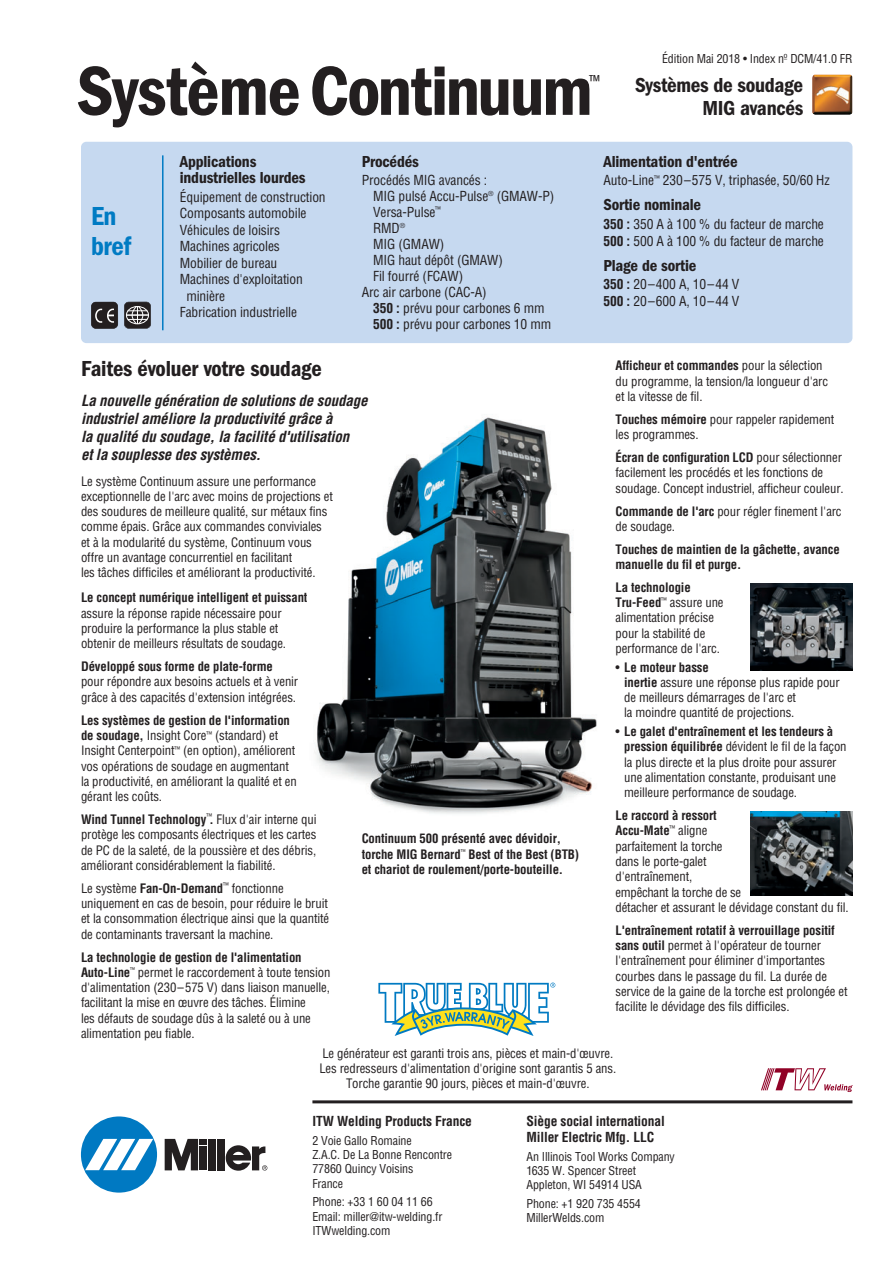
<style>
.page{position:relative;width:893px;height:1263px;background:#fff}
.page>*{position:absolute;margin:0;border:0;box-sizing:border-box;transform-origin:0 0}
.t1{font:72px "ITC Franklin Gothic Std Dm Cd";letter-spacing:-.015em;color:#231f20}
.t2{font:27px/30px "ITC Franklin Gothic Std Dm Cd";letter-spacing:-.015em;color:#007bc3}
.t3{font:22.5px "ITC Franklin Gothic Std Dm Cd";letter-spacing:-.01em;color:#231f20}
.t4{font:21px/22.5px "ITC Franklin Gothic Std Dm Cd";letter-spacing:-.015em;color:#231f20;text-align:right}
.t5{font:16.5px/16.5px "ITC Franklin Gothic Std Dm Cd";letter-spacing:-.01em;color:#231f20}
.t6{font:condensed 16.5px "ITC Franklin Gothic Std";color:#231f20}
.t7{font:italic 700 condensed 15px/18px "Helvetica";color:#231f20}
.t8{font:condensed 13.5px/16.5px "Helvetica";letter-spacing:-.01em;color:#231f20}
.t9{font:700 condensed 13.5px/16.2px "Helvetica";letter-spacing:-.01em;color:#231f20}
.t10{font:condensed 12.75px/15.3px "Helvetica";letter-spacing:-.01em;color:#231f20}
.t11{font:700 condensed 12.75px/15.3px "Helvetica";letter-spacing:-.01em;color:#231f20}
.t12{font:condensed 12px/14.4px "Helvetica";letter-spacing:-.01em;color:#231f20}
.s1{font-weight:700}
</style>
<div class="page">
<div style="left:81px;top:1116px;width:76px;height:76px;background:#0079c2;border-radius:50%"></div>
<svg style="left:85px;top:1139px;width:68px;height:31px"></svg>
<div style="left:209px;top:1139px;width:7px;height:31px;background:#231f20"></div>
<div style="left:218px;top:1139px;width:7px;height:31px;background:#231f20"></div>
<svg style="left:165px;top:1139px;width:42px;height:31px"></svg>
<svg style="left:226px;top:1145px;width:41px;height:26px"></svg>
<svg style="left:378px;top:982px;width:177px;height:54px"></svg>
<img style="left:314px;top:417px;width:283px;height:397px">
<div style="left:81px;top:142px;width:771px;height:201px;background:#c6d9f0;border-radius:5px"></div>
<hr style="left:162px;top:155px;width:2px;height:175px;background:#007bc3">
<div style="left:124px;top:302px;width:27px;height:26px;background:#231f20;border-radius:4px"></div>
<div style="left:124px;top:302px;width:27px;height:26px;border:1px solid #231f20;border-radius:4px"></div>
<svg style="left:127px;top:306px;width:21px;height:18px"></svg>
<div style="left:126px;top:306px;width:23px;height:18px;border:1px solid #fff;border-radius:50%"></div>
<div style="left:124px;top:302px;width:27px;height:27px;border:1px solid #231f20;border-radius:5px"></div>
<div style="left:91px;top:302px;width:27px;height:26px;background:#231f20;border-radius:4px"></div>
<div style="left:91px;top:302px;width:27px;height:26px;border:1px solid #231f20;border-radius:4px"></div>
<svg style="left:95px;top:309px;width:19px;height:14px"></svg>
<div style="left:91px;top:302px;width:27px;height:27px;border:1px solid #231f20;border-radius:5px"></div>
<img style="left:812px;top:74px;width:40px;height:41px">
<img style="left:750px;top:583px;width:102px;height:87px">
<img style="left:750px;top:811px;width:102px;height:85px">
<hr style="left:312px;top:1100px;width:540px;height:3px;background:#231f20">
<svg style="left:761px;top:1068px;width:92px;height:24px"></svg>
<h1 class="t1" style="left:77px;top:67px;width:517px">SystèmeContinuum</h1>
<p class="t6" style="left:589px;top:71px;width:13px">™</p>
<p class="t12" style="left:662px;top:52px;width:192px">Édition Mai 2018 • Index nº DCM/41.0 FR</p>
<h3 class="t4" style="left:635px;top:76px;width:170px">Systèmes de soudage<br>MIG avancés</h3>
<h2 class="t2" style="left:91px;top:203px;width:42px">En bref</h2>
<p class="t5" style="left:180px;top:154px;width:127px">Applications industrielles lourdes</p>
<p class="t8" style="left:180px;top:190px;width:147px">Équipement de construction</p>
<p class="t8" style="left:180px;top:206px;width:128px">Composants automobile</p>
<p class="t8" style="left:180px;top:223px;width:102px">Véhicules de loisirs</p>
<p class="t8" style="left:180px;top:239px;width:102px">Machines agricoles</p>
<p class="t8" style="left:180px;top:256px;width:99px">Mobilier de bureau</p>
<p class="t8" style="left:180px;top:272px;width:124px">Machines d'exploitation</p>
<p class="t8" style="left:186px;top:289px;width:40px">minière</p>
<p class="t8" style="left:180px;top:305px;width:119px">Fabrication industrielle</p>
<p class="t5" style="left:362px;top:154px;width:59px">Procédés</p>
<p class="t8" style="left:362px;top:173px;width:127px">Procédés MIG avancés :</p>
<p class="t8" style="left:373px;top:189px;width:183px">MIG pulsé Accu-Pulse<sup>®</sup> (GMAW-P)</p>
<p class="t8" style="left:373px;top:205px;width:69px">Versa-Pulse<sup>™</sup></p>
<p class="t8" style="left:373px;top:221px;width:33px">RMD<sup>®</sup></p>
<p class="t8" style="left:373px;top:237px;width:73px">MIG (GMAW)</p>
<p class="t8" style="left:373px;top:253px;width:131px">MIG haut dépôt (GMAW)</p>
<p class="t8" style="left:373px;top:269px;width:92px">Fil fourré (FCAW)</p>
<p class="t8" style="left:362px;top:285px;width:126px">Arc air carbone (CAC-A)</p>
<p class="t8" style="left:373px;top:301px;width:173px"><span class="s1">350 :</span> prévu pour carbones 6 mm</p>
<p class="t8" style="left:373px;top:317px;width:180px"><span class="s1">500 :</span> prévu pour carbones 10 mm</p>
<h3 class="t3" style="left:81px;top:361px;width:242px">Faites évoluer votre soudage</h3>
<p class="t7" style="left:81px;top:392px;width:291px">La nouvelle génération de solutions de soudage industrielaméliore la productivité grâce à<br>la qualité du soudage,la facilité d'utilisation etla souplesse des systèmes.</p>
<p class="t10" style="left:81px;top:474px;width:253px">Le système Continuum assure une performance exceptionnelle de l'arc avec moins de projections et des soudures de meilleure qualité, sur métaux fins comme épais. Grâce aux commandes conviviales et à la modularité du système, Continuum vous offre un avantage concurrentiel en facilitant<br>les tâches difficiles et améliorant la productivité.</p>
<p class="t11" style="left:81px;top:591px;width:228px">Le concept numérique intelligent et puissant</p>
<p class="t10" style="left:81px;top:606px;width:207px">assure la réponse rapide nécessaire pour produire la performance la plus stable et obtenir de meilleurs résultats de soudage.</p>
<p class="t11" style="left:81px;top:660px;width:193px">Développé sous forme de plate-forme</p>
<p class="t10" style="left:81px;top:675px;width:219px">pour répondre aux besoins actuels et à venir grâce à des capacités d'extension intégrées.</p>
<p class="t10" style="left:81px;top:713px;width:217px"><span class="s1">Les systèmes de gestion de l'information de soudage,</span> Insight Core<sup>™</sup> (standard) et Insight Centerpoint<sup>™</sup> (en option), améliorent vos opérations de soudage en augmentant la productivité, en améliorant la qualité et en gérant les coûts.</p>
<p class="t10" style="left:81px;top:813px;width:237px;text-align:justify"><span class="s1">Wind Tunnel Technology</span><sup>™</sup><span class="s1">.</span> Flux d'air interne qui protège les composants électriques et les cartes de PC de la saleté, de la poussière et des débris, améliorant considérablement la fiabilité.</p>
<p class="t10" style="left:81px;top:881px;width:250px">Le système <span class="s1">Fan-On-Demand</span><sup>™</sup> fonctionne uniquement en cas de besoin, pour réduire le bruit et la consommation électrique ainsi que la quantité de contaminants traversant la machine.</p>
<p class="t10" style="left:81px;top:950px;width:251px"><span class="s1">La technologie de gestion de l'alimentation Auto-Line</span><sup>™</sup> permet le raccordement à toute tension d'alimentation (230–575 V) dans liaison manuelle, facilitant la mise en œuvre des tâches. Élimine<br>les défauts de soudage dûs à la saleté ou à une alimentation peu fiable.</p>
<p class="t11" style="left:362px;top:832px;width:219px">Continuum 500 présenté avec dévidoir, torche MIG Bernard<sup>™</sup> Best of the Best (BTB) et chariot de roulement/porte-bouteille.</p>
<p class="t5" style="left:603px;top:154px;width:136px">Alimentation d'entrée</p>
<p class="t8" style="left:603px;top:173px;width:228px">Auto-Line<sup>™</sup> 230–575 V, triphasée, 50/60 Hz</p>
<p class="t5" style="left:603px;top:198px;width:99px">Sortie nominale</p>
<p class="t8" style="left:603px;top:217px;width:222px"><span class="s1">350 :</span> 350 A à 100 % du facteur de marche<br><span class="s1">500 :</span> 500 A à 100 % du facteur de marche</p>
<p class="t5" style="left:603px;top:258px;width:94px">Plage de sortie</p>
<p class="t8" style="left:603px;top:277px;width:137px"><span class="s1">350 :</span> 20–400 A, 10–44 V<br><span class="s1">500 :</span> 20–600 A, 10–44 V</p>
<p class="t10" style="left:615px;top:359px;width:214px"><span class="s1">Afficheur et commandes</span> pour la sélection du programme, la tension/la longueur d'arc et la vitesse de fil.</p>
<p class="t10" style="left:615px;top:413px;width:220px"><span class="s1">Touches mémoire</span> pour rappeler rapidement les programmes.</p>
<p class="t10" style="left:615px;top:451px;width:230px"><span class="s1">Écran de configuration LCD</span> pour sélectionner facilement les procédés et les fonctions de soudage. Concept industriel, afficheur couleur.</p>
<p class="t10" style="left:615px;top:504px;width:228px"><span class="s1">Commande de l'arc</span> pour régler finement l'arc de soudage.</p>
<p class="t11" style="left:615px;top:542px;width:226px">Touches de maintien de la gâchette, avance manuelle du fil et purge.</p>
<p class="t10" style="left:615px;top:581px;width:110px"><span class="s1">La technologie<br>Tru-Feed</span><sup>™</sup> assure une alimentation précise pour la stabilité de performance de l'arc.</p>
<p class="t10" style="left:624px;top:660px;width:217px;text-indent:-9px">• <span class="s1">Le moteur basse<br>inertie</span> assure une réponse plus rapide pour de meilleurs démarrages de l'arc et<br>la moindre quantité de projections.</p>
<p class="t10" style="left:624px;top:725px;width:224px;text-indent:-9px">• <span class="s1">Le galet d'entraînement et les tendeurs à pression équilibrée</span> dévident le fil de la façon la plus directe et la plus droite pour assurer une alimentation constante, produisant une meilleure performance de soudage.</p>
<p class="t10" style="left:615px;top:809px;width:235px"><span class="s1">Le raccord à ressort<br>Accu-Mate</span><sup>™</sup> aligne<br>parfaitement la torche<br>dans le porte-galet<br>d'entraînement,<br>empêchant la torche de se<br>détacher et assurant le dévidage constant du fil.</p>
<p class="t10" style="left:615px;top:923px;width:234px"><span class="s1">L'entraînement rotatif à verrouillage positif sans outil</span> permet à l'opérateur de tourner l'entraînement pour éliminer d'importantes courbes dans le passage du fil. La durée de service de la gaine de la torche est prolongée et facilite le dévidage des fils difficiles.</p>
<p class="t10" style="left:319px;top:1046px;width:298px;text-align:center">Le générateur est garanti trois ans, pièces et main-d'œuvre.<br>Les redresseurs d'alimentation d'origine sont garantis 5 ans.<br>Torche garantie 90 jours, pièces et main-d'œuvre.</p>
<p class="t9" style="left:312px;top:1114px;width:161px">ITW Welding Products France</p>
<p class="t12" style="left:312px;top:1134px;width:141px">2 Voie Gallo Romaine<br>Z.A.C. De La Bonne Rencontre<br>77860 Quincy Voisins<br>France</p>
<p class="t12" style="left:312px;top:1196px;width:131px">Phone: +33 1 60 04 11 66<br>Email: miller@itw-welding.fr<br>ITWwelding.com</p>
<p class="t9" style="left:526px;top:1114px;width:140px">Siège social international<br>Miller Electric Mfg. LLC</p>
<p class="t12" style="left:526px;top:1150px;width:150px">An Illinois Tool Works Company<br>1635 W. Spencer Street<br>Appleton, WI 54914 USA</p>
<p class="t12" style="left:526px;top:1197px;width:116px">Phone: +1 920 735 4554<br>MillerWelds.com</p>
</div>
